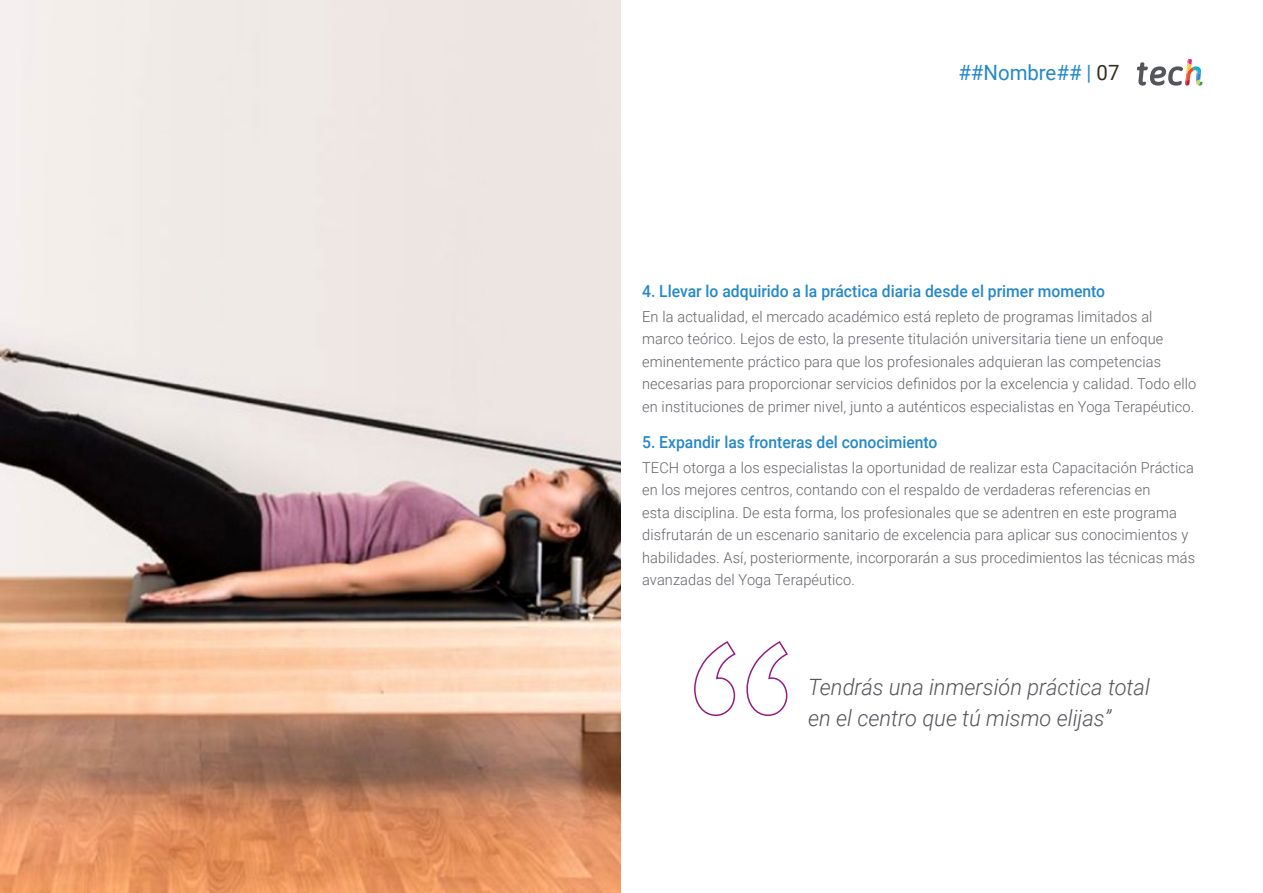
<style>
.page{position:relative;width:1263px;height:893px;background:#fff}
.page>*{position:absolute;margin:0;border:0;box-sizing:border-box;transform-origin:0 0}
.t1{font:italic 300 22.5px/31.5px "Roboto";color:#52555b}
.t2{font:21px "Roboto";color:#2488c9}
.t3{font:500 16.5px "Roboto";color:#2488c9;scale:.95 1}
.t4{font:300 15px/22.5px "Roboto";letter-spacing:.01em;color:#61646a}
.s1{color:#312e20}
</style>
<div class="page">
<svg style="left:694px;top:641px;width:94px;height:75px"></svg>
<img style="left:0;top:0;width:621px;height:893px">
<svg style="left:1137px;top:59px;width:65px;height:27px"></svg>
<h2 class="t2" style="left:958px;top:57px;width:163px">##Nombre## | <span class="s1">07</span></h2>
<p class="t3" style="left:642px;top:280px;width:489px">4. Llevar lo adquirido a la práctica diaria desde el primer momento</p>
<p class="t4" style="left:642px;top:305px;width:556px">En la actualidad, el mercado académico está repleto de programas limitados al marco teórico. Lejos de esto, la presente titulación universitaria tiene un enfoque eminentemente práctico para que los profesionales adquieran las competencias necesarias para proporcionar servicios definidos por la excelencia y calidad. Todo ello en instituciones de primer nivel, junto a auténticos especialistas en Yoga Terapéutico.</p>
<p class="t3" style="left:642px;top:431px;width:312px">5. Expandir las fronteras del conocimiento</p>
<p class="t4" style="left:642px;top:456px;width:555px">TECH otorga a los especialistas la oportunidad de realizar esta Capacitación Práctica en los mejores centros, contando con el respaldo de verdaderas referencias en<br>esta disciplina. De esta forma, los profesionales que se adentren en este programa disfrutarán de un escenario sanitario de excelencia para aplicar sus conocimientos y habilidades. Así, posteriormente, incorporarán a sus procedimientos las técnicas más avanzadas del Yoga Terapéutico.</p>
<h1 class="t1" style="left:808px;top:670px;width:343px">Tendrás una inmersión práctica total en el centro que tú mismo elijas”</h1>
</div>
